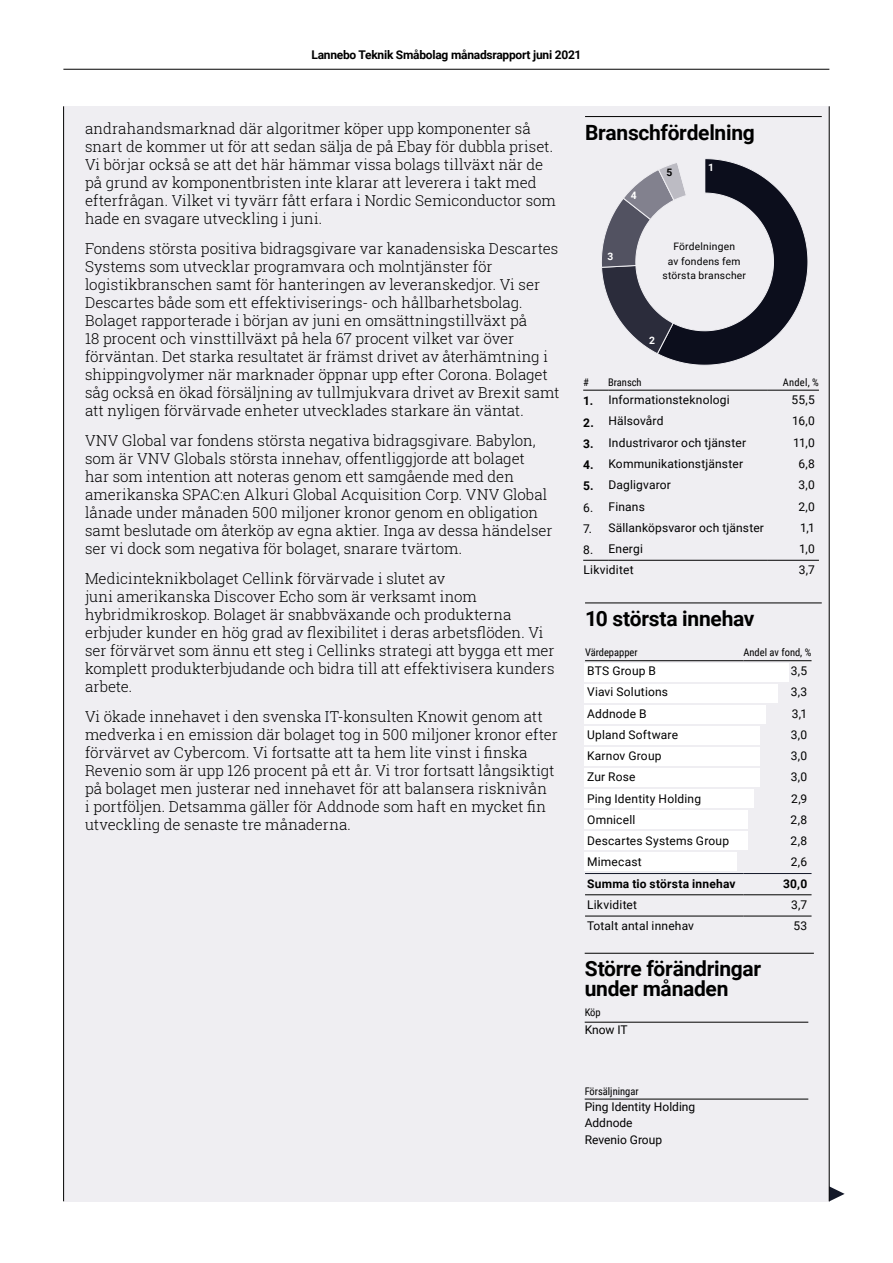
<style>
.page{position:relative;width:893px;height:1263px;background:#fff}
.page>*{position:absolute;margin:0;border:0;box-sizing:border-box;transform-origin:0 0}
.t1{font:700 21px/19.5px "Roboto";letter-spacing:-.015em;color:#000}
.t2{font:300 15px/18px "Roboto Slab";color:#000}
.t3{font:12px/21.1px "Roboto";letter-spacing:.015em;color:#000;text-align:justify}
.t4{font:700 12px/21.3px "Roboto";letter-spacing:-.02em;color:#000;text-align:justify}
.t5{font:700 12px "Roboto";letter-spacing:.02em;color:#000}
.t6{font:10.5px "Roboto Condensed";color:#000}
.t7{font:10.2px/14.1px "Roboto";letter-spacing:.025em;color:#000;text-align:center}
.t8{font:700 10.2px "Roboto";color:#fff}
.t9{font:700 10.2px "Roboto";color:#000}
</style>
<div class="page">
<div style="left:64px;top:106px;width:765px;height:1095px;background:#efeef2"></div>
<svg style="left:830px;top:1186px;width:15px;height:15px"></svg>
<hr style="left:63px;top:106px;width:1px;height:1095px;background:#000">
<hr style="left:829px;top:106px;width:1px;height:1095px;background:#000">
<div style="left:584px;top:663px;width:205px;height:19px;background:#fff"></div>
<div style="left:584px;top:684px;width:193px;height:19px;background:#fff"></div>
<div style="left:584px;top:705px;width:182px;height:19px;background:#fff"></div>
<div style="left:584px;top:726px;width:176px;height:19px;background:#fff"></div>
<div style="left:584px;top:747px;width:176px;height:19px;background:#fff"></div>
<div style="left:584px;top:768px;width:176px;height:19px;background:#fff"></div>
<div style="left:584px;top:789px;width:170px;height:19px;background:#fff"></div>
<div style="left:584px;top:810px;width:164px;height:19px;background:#fff"></div>
<div style="left:584px;top:831px;width:164px;height:19px;background:#fff"></div>
<div style="left:584px;top:852px;width:153px;height:19px;background:#fff"></div>
<hr style="left:585px;top:116px;width:237px;height:1px;background:#000">
<hr style="left:585px;top:603px;width:237px;height:1px;background:#000">
<hr style="left:585px;top:873px;width:158px;height:1px;background:#131829">
<hr style="left:743px;top:873px;width:68px;height:1px;background:#131829">
<hr style="left:585px;top:660px;width:158px;height:1px;background:#000">
<hr style="left:743px;top:660px;width:68px;height:1px;background:#000">
<hr style="left:585px;top:894px;width:158px;height:1px;background:#000">
<hr style="left:743px;top:894px;width:68px;height:1px;background:#000">
<hr style="left:585px;top:916px;width:158px;height:1px;background:#000">
<hr style="left:743px;top:916px;width:68px;height:1px;background:#000">
<svg style="left:601px;top:158px;width:207px;height:208px"></svg>
<svg style="left:583px;top:560px;width:25px;height:1px"></svg>
<hr style="left:608px;top:560px;width:160px;height:1px;background:#000">
<hr style="left:768px;top:560px;width:51px;height:1px;background:#000">
<hr style="left:608px;top:390px;width:160px;height:1px;background:#000">
<hr style="left:768px;top:390px;width:51px;height:1px;background:#000">
<svg style="left:583px;top:390px;width:25px;height:1px"></svg>
<hr style="left:585px;top:953px;width:229px;height:1px;background:#000">
<hr style="left:585px;top:1022px;width:223px;height:1px;background:#000">
<hr style="left:585px;top:1099px;width:223px;height:1px;background:#000">
<hr style="left:63px;top:69px;width:766px;height:1px;background:#000">
<p class="t4" style="left:311px;top:43px;width:272px">Lannebo Teknik Småbolag månadsrapport juni 2021</p>
<p class="t2" style="left:85px;top:119px;width:472px">andrahandsmarknad där algoritmer köper upp komponenter så snart de kommer ut för att sedan sälja de på Ebay för dubbla priset.<br>Vi börjar också se att det här hämmar vissa bolags tillväxt när de på grund av komponentbristen inte klarar att leverera i takt med efterfrågan. Vilket vi tyvärr fått erfara i Nordic Semiconductor som hade en svagare utveckling i juni.</p>
<p class="t2" style="left:85px;top:239px;width:476px">Fondens största positiva bidragsgivare var kanadensiska Descartes Systems som utvecklar programvara och molntjänster för logistikbranschen samt för hanteringen av leveranskedjor. Vi ser Descartes både som ett effektiviserings- och hållbarhetsbolag.<br>Bolaget rapporterade i början av juni en omsättningstillväxt på<br>18 procent och vinsttillväxt på hela 67 procent vilket var över förväntan. Det starka resultatet är främst drivet av återhämtning i shippingvolymer när marknader öppnar upp efter Corona. Bolaget såg också en ökad försäljning av tullmjukvara drivet av Brexit samt att nyligen förvärvade enheter utvecklades starkare än väntat.</p>
<p class="t2" style="left:85px;top:431px;width:469px">VNV Global var fondens största negativa bidragsgivare. Babylon, som är VNV Globals största innehav, offentliggjorde att bolaget har som intention att noteras genom ett samgående med den amerikanska SPAC:en Alkuri Global Acquisition Corp. VNV Global lånade under månaden 500 miljoner kronor genom en obligation samt beslutade om återköp av egna aktier. Inga av dessa händelser ser vi dock som negativa för bolaget, snarare tvärtom.</p>
<p class="t2" style="left:85px;top:569px;width:471px">Medicinteknikbolaget Cellink förvärvade i slutet av<br>juni amerikanska Discover Echo som är verksamt inom hybridmikroskop. Bolaget är snabbväxande och produkterna erbjuder kunder en hög grad av flexibilitet i deras arbetsflöden. Vi ser förvärvet som ännu ett steg i Cellinks strategi att bygga ett mer komplett produkterbjudande och bidra till att effektivisera kunders arbete.</p>
<p class="t2" style="left:85px;top:707px;width:474px">Vi ökade innehavet i den svenska IT-konsulten Knowit genom att medverka i en emission där bolaget tog in 500 miljoner kronor efter förvärvet av Cybercom. Vi fortsatte att ta hem lite vinst i finska Revenio som är upp 126 procent på ett år. Vi tror fortsatt långsiktigt på bolaget men justerar ned innehavet för att balansera risknivån<br>i portföljen. Detsamma gäller för Addnode som haft en mycket fin utveckling de senaste tre månaderna.</p>
<h1 class="t1" style="left:585px;top:122px;width:171px">Branschfördelning</h1>
<p class="t8" style="left:631px;top:188px;width:7px">4</p>
<p class="t8" style="left:607px;top:249px;width:7px">3</p>
<p class="t9" style="left:666px;top:165px;width:7px">5</p>
<p class="t8" style="left:708px;top:160px;width:7px">1</p>
<p class="t7" style="left:662px;top:239px;width:85px">Fördelningen<br>av fondens fem största branscher</p>
<p class="t8" style="left:649px;top:333px;width:7px">2</p>
<p class="t6" style="left:583px;top:374px;width:7px">#</p>
<p class="t6" style="left:608px;top:374px;width:35px">Bransch</p>
<p class="t6" style="left:783px;top:374px;width:38px">Andel, %</p>
<p class="t4" style="left:583px;top:390px;width:12px">1.<br>2.<br>3.<br>4.<br>5.</p>
<p class="t3" style="left:583px;top:496px;width:12px">6.<br>7.<br>8.</p>
<p class="t3" style="left:608px;top:389px;width:123px">Informationsteknologi</p>
<p class="t3" style="left:791px;top:389px;width:25px">55,5</p>
<p class="t3" style="left:608px;top:410px;width:57px">Hälsovård</p>
<p class="t3" style="left:792px;top:410px;width:24px">16,0</p>
<p class="t3" style="left:608px;top:431px;width:139px">Industrivaror och tjänster</p>
<p class="t3" style="left:793px;top:431px;width:23px">11,0</p>
<p class="t3" style="left:608px;top:453px;width:136px">Kommunikationstjänster</p>
<p class="t3" style="left:798px;top:453px;width:18px">6,8</p>
<p class="t3" style="left:608px;top:474px;width:64px">Dagligvaror</p>
<p class="t3" style="left:798px;top:474px;width:18px">3,0</p>
<p class="t3" style="left:608px;top:495px;width:38px">Finans</p>
<p class="t3" style="left:798px;top:495px;width:18px">2,0</p>
<p class="t3" style="left:608px;top:516px;width:157px">Sällanköpsvaror och tjänster</p>
<p class="t3" style="left:800px;top:516px;width:16px">1,1</p>
<p class="t3" style="left:608px;top:538px;width:36px">Energi</p>
<p class="t3" style="left:799px;top:538px;width:17px">1,0</p>
<p class="t3" style="left:584px;top:559px;width:52px">Likviditet</p>
<p class="t3" style="left:799px;top:559px;width:18px">3,7</p>
<h1 class="t1" style="left:585px;top:608px;width:171px">10 största innehav</h1>
<p class="t6" style="left:585px;top:645px;width:54px">Värdepapper</p>
<p class="t6" style="left:743px;top:645px;width:69px">Andel av fond, %</p>
<p class="t3" style="left:587px;top:660px;width:70px">BTS Group B</p>
<p class="t3" style="left:791px;top:660px;width:18px">3,5</p>
<p class="t3" style="left:587px;top:681px;width:82px">Viavi Solutions</p>
<p class="t3" style="left:791px;top:681px;width:18px">3,3</p>
<p class="t3" style="left:587px;top:702px;width:61px">Addnode B</p>
<p class="t3" style="left:792px;top:702px;width:17px">3,1</p>
<p class="t3" style="left:587px;top:723px;width:92px">Upland Software</p>
<p class="t3" style="left:791px;top:723px;width:18px">3,0</p>
<p class="t3" style="left:587px;top:745px;width:76px">Karnov Group</p>
<p class="t3" style="left:791px;top:745px;width:18px">3,0</p>
<p class="t3" style="left:587px;top:766px;width:50px">Zur Rose</p>
<p class="t3" style="left:791px;top:766px;width:18px">3,0</p>
<p class="t3" style="left:587px;top:787px;width:115px">Ping Identity Holding</p>
<p class="t3" style="left:791px;top:787px;width:18px">2,9</p>
<p class="t3" style="left:587px;top:808px;width:50px">Omnicell</p>
<p class="t3" style="left:791px;top:808px;width:18px">2,8</p>
<p class="t3" style="left:587px;top:830px;width:144px">Descartes Systems Group</p>
<p class="t3" style="left:791px;top:830px;width:18px">2,8</p>
<p class="t3" style="left:587px;top:851px;width:56px">Mimecast</p>
<p class="t3" style="left:791px;top:851px;width:18px">2,6</p>
<p class="t5" style="left:587px;top:875px;width:150px">Summa tio största innehav</p>
<p class="t4" style="left:783px;top:872px;width:26px">30,0</p>
<p class="t3" style="left:587px;top:894px;width:52px">Likviditet</p>
<p class="t3" style="left:791px;top:894px;width:18px">3,7</p>
<p class="t3" style="left:587px;top:915px;width:108px">Totalt antal innehav</p>
<p class="t3" style="left:793px;top:915px;width:15px">53</p>
<h1 class="t1" style="left:585px;top:958px;width:178px">Större förändringar under månaden</h1>
<p class="t6" style="left:585px;top:1005px;width:18px">Köp</p>
<p class="t3" style="left:585px;top:1019px;width:45px">Know IT</p>
<p class="t6" style="left:585px;top:1084px;width:55px">Försäljningar</p>
<p class="t3" style="left:585px;top:1097px;width:112px;line-height:16.8px;text-align:left">Ping Identity Holding<br>Addnode<br>Revenio Group</p>
</div>
